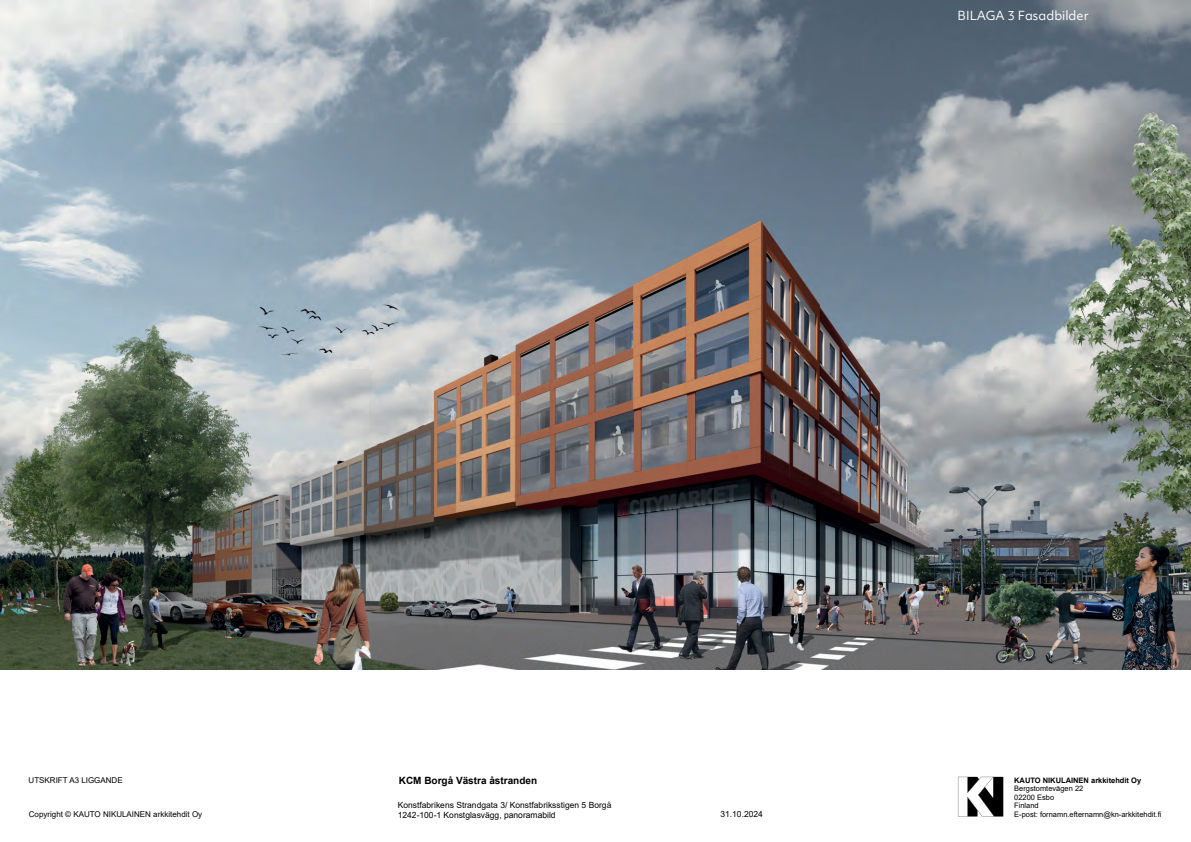
<style>
.page{position:relative;width:1191px;height:842px;background:#fff}
.page>*{position:absolute;margin:0;border:0;box-sizing:border-box;transform-origin:0 0}
.t1{font:12px "Objektiv Mk 2";color:#fff}
.t2{font:700 10px "Arial";color:#000001}
.t3{font:8.5px/10.2px "Arial";color:#000001}
.t4{font:8px "Arial";color:#000001}
.t5{font:7.5px/8.5px "Arial";color:#000001}
.t6{font:700 7.5px "Arial";color:#000001}
.s1{font-style:inherit}
</style>
<div class="page">
<svg style="left:958px;top:777px;width:45px;height:39px"></svg>
<img style="left:0;top:0;width:1191px;height:670px">
<h1 class="t1" style="left:957px;top:8px;width:133px">BILAGA 3 Fasadbilder</h1>
<p class="t4" style="left:29px;top:774px;width:96px">UTSKRIFT A3 LIGGANDE</p>
<p class="t4" style="left:29px;top:808px;width:175px">Copyright © KAUTO NIKULAINEN arkkitehdit Oy</p>
<p class="t2" style="left:399px;top:773px;width:140px">KCM Borgå Västra åstranden</p>
<p class="t3" style="left:398px;top:800px;width:215px">Konstfabrikens Strandgata 3/ Konstfabriksstigen 5 Borgå<br>1242-100-1 Konstglasvägg, <span class="s1">panoramabild</span></p>
<p class="t3" style="left:720px;top:809px;width:44px">31.10.2024</p>
<p class="t6" style="left:1014px;top:775px;width:128px">KAUTO NIKULAINEN arkkitehdit Oy</p>
<p class="t5" style="left:1014px;top:784px;width:149px">Bergstomtevägen 22<br>02200 Esbo<br>Finland<br>E-post: fornamn.efternamn@kn-arkkitehdit.fi</p>
</div>
